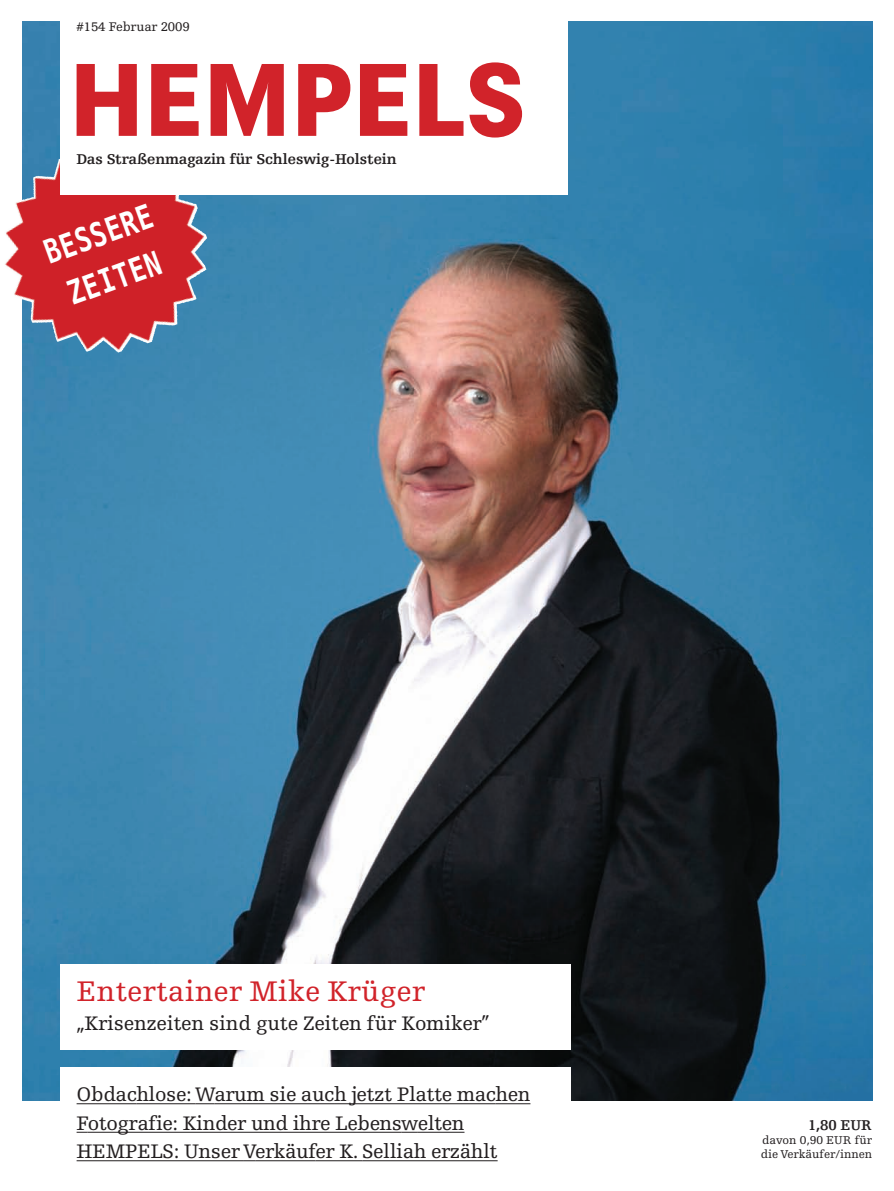
<style>
.page{position:relative;width:894px;height:1191px;background:#fff}
.page>*{position:absolute;margin:0;border:0;box-sizing:border-box;transform-origin:0 0}
.t1{font:700 32.85px/46.5px "Bitstream Vera Sans Mono";color:#fff;scale:.78 1}
.t2{font:30px "Hempels Egyptienne";letter-spacing:.005em;color:#d1232a}
.t3{font:20.7px/28.5px "Hempels Egyptienne";letter-spacing:-.02em;color:#231f20}
.t4{font:700 15px "Hempels Egyptienne";letter-spacing:-.01em;color:#231f20}
.t5{font:13.2px "Hempels Egyptienne";letter-spacing:-.01em;color:#231f20}
.t6{font:12px/14.2px "Hempels Egyptienne";color:#231f20}
</style>
<div class="page">
<img style="left:23px;top:21px;width:849px;height:1080px">
<img style="left:5px;top:149px;width:111px;height:128px">
<div style="left:60px;top:4px;width:507px;height:191px;background:#fff"></div>
<svg style="left:77px;top:62px;width:445px;height:76px"></svg>
<div style="left:60px;top:1067px;width:510px;height:102px;background:#fff"></div>
<div style="left:60px;top:964px;width:510px;height:86px;background:#fff"></div>
<hr style="left:77px;top:1103px;width:59px;height:1px;background:#231f20">
<hr style="left:136px;top:1103px;width:59px;height:1px;background:#231f20">
<svg style="left:195px;top:1103px;width:19px;height:1px"></svg>
<hr style="left:214px;top:1103px;width:120px;height:1px;background:#231f20">
<hr style="left:334px;top:1103px;width:162px;height:1px;background:#231f20">
<hr style="left:496px;top:1103px;width:34px;height:1px;background:#231f20">
<hr style="left:88px;top:1132px;width:313px;height:1px;background:#231f20">
<svg style="left:401px;top:1132px;width:17px;height:1px"></svg>
<hr style="left:418px;top:1132px;width:47px;height:1px;background:#231f20">
<hr style="left:77px;top:1160px;width:166px;height:1px;background:#231f20">
<svg style="left:243px;top:1160px;width:12px;height:1px"></svg>
<hr style="left:255px;top:1160px;width:61px;height:1px;background:#231f20">
<hr style="left:316px;top:1160px;width:42px;height:1px;background:#231f20">
<hr style="left:362px;top:1160px;width:136px;height:1px;background:#231f20">
<p class="t5" style="left:77px;top:21px;width:115px">#154 Februar 2009</p>
<p class="t4" style="left:77px;top:153px;width:322px">Das Straßenmagazin für Schleswig-Holstein</p>
<h1 class="t1" style="left:38px;top:232px;width:147px;rotate:-20deg">BESSERE<br>ZEITEN</h1>
<h2 class="t2" style="left:77px;top:980px;width:350px">Entertainer Mike Krüger</h2>
<p class="t3" style="left:77px;top:1010px;width:415px">„Krisenzeiten sind gute Zeiten für Komiker”</p>
<p class="t3" style="left:77px;top:1082px;width:455px">Obdachlose: Warum sie auch jetzt Platte machen<br>Fotografie: Kinder und ihre Lebenswelten<br>HEMPELS: Unser Verkäufer K. Selliah erzählt</p>
<p class="t4" style="left:808px;top:1119px;width:66px">1,80 EUR</p>
<p class="t6" style="left:761px;top:1134px;width:113px">davon 0,90 EUR für die Verkäufer/innen</p>
</div>
